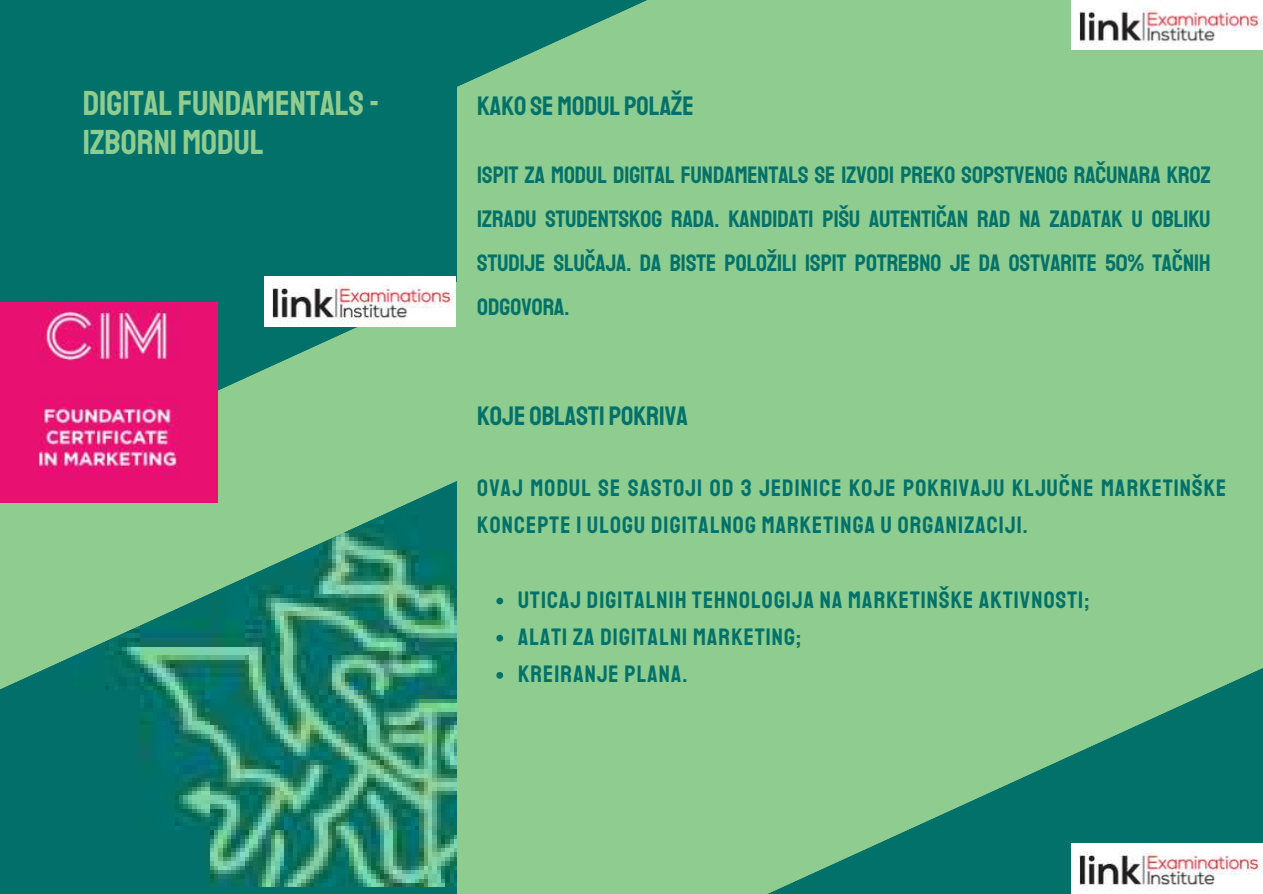
<style>
.page{position:relative;width:1263px;height:894px;background:#fff}
.page>*{position:absolute;margin:0;border:0;box-sizing:border-box;transform-origin:0 0}
.t1{font:34.95px/39.3px "Staatliches";color:#8ecc8f}
.t2{font:27px "Staatliches";color:#027169}
.t3{font:24px/37.2px "Staatliches";letter-spacing:.05em;color:#027169}
</style>
<div class="page">
<img style="left:0;top:703px;width:457px;height:183px">
<svg style="left:0;top:299px;width:457px;height:404px;background:#5daa81"></svg>
<div style="left:457px;top:0;width:806px;height:893px;background:#8ecc8f"></div>
<svg style="left:0;top:0;width:647px;height:299px;fill:#027169"></svg>
<svg style="left:770px;top:668px;width:493px;height:225px"></svg>
<img style="left:0;top:302px;width:217px;height:200px">
<svg style="left:496px;top:597px;width:7px;height:7px"></svg>
<svg style="left:496px;top:634px;width:7px;height:7px"></svg>
<svg style="left:496px;top:672px;width:7px;height:6px"></svg>
<img style="left:265px;top:276px;width:191px;height:50px">
<img style="left:1072px;top:0;width:191px;height:50px">
<img style="left:1072px;top:843px;width:191px;height:50px">
<h1 class="t1" style="left:83px;top:84px;width:299px">DIGITAL FUNDAMENTALS -<br>IZBORNI MODUL</h1>
<p class="t2" style="left:477px;top:89px;width:218px">KAKO SE MODUL POLAŽE</p>
<p class="t3" style="left:477px;top:154px;width:735px;line-height:43.8px;text-align:justify">ISPIT ZA MODUL DIGITAL FUNDAMENTALS SE IZVODI PREKO SOPSTVENOG RAČUNARA KROZ IZRADU STUDENTSKOG RADA. KANDIDATI PIŠU AUTENTIČAN RAD NA ZADATAK U OBLIKU STUDIJE SLUČAJA. DA BISTE POLOŽILI ISPIT POTREBNO JE DA OSTVARITE 50% TAČNIH ODGOVORA.</p>
<p class="t2" style="left:477px;top:399px;width:212px">KOJE OBLASTI POKRIVA</p>
<p class="t3" style="left:477px;top:470px;width:751px">OVAJ MODUL SE SASTOJI OD 3 JEDINICE KOJE POKRIVAJU KLJUČNE MARKETINŠKE<br>KONCEPTE I ULOGU DIGITALNOG MARKETINGA U ORGANIZACIJI.</p>
<p class="t3" style="left:518px;top:581px;width:573px">UTICAJ DIGITALNIH TEHNOLOGIJA NA MARKETINŠKE AKTIVNOSTI;<br>ALATI ZA DIGITALNI MARKETING;<br>KREIRANJE PLANA.</p>
</div>
